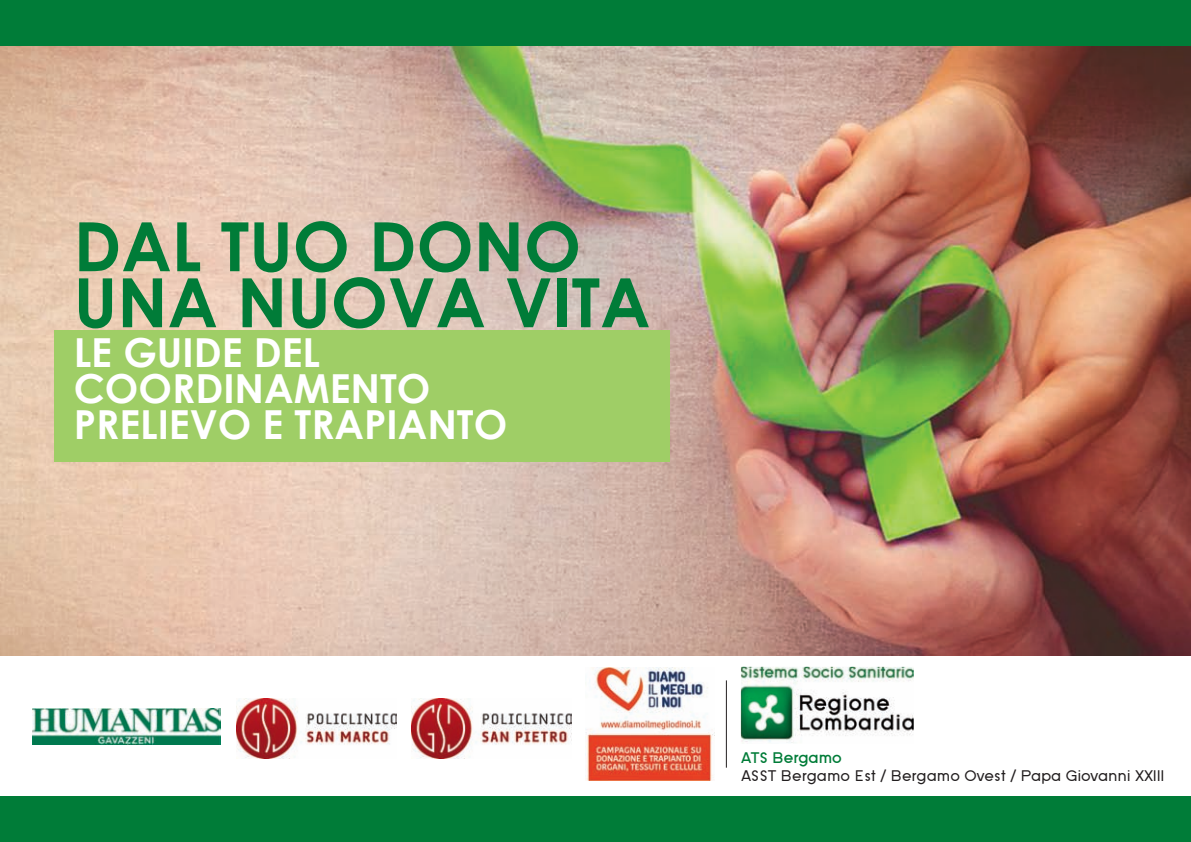
<style>
.page{position:relative;width:1191px;height:842px;background:#fff}
.page>*{position:absolute;margin:0;border:0;box-sizing:border-box;transform-origin:0 0}
.t1{font:700 68px/56px "Century Gothic";color:#007c38}
.t2{font:700 40px/36px "Century Gothic";color:#fff}
.t3{font:16px "SF Old Republic";letter-spacing:-.005em;color:#231f20}
.t4{font:700 16px "SF Old Republic";letter-spacing:-.005em;color:#007c38}
</style>
<div class="page">
<img style="left:741px;top:667px;width:172px;height:76px">
<img style="left:0;top:45px;width:1191px;height:610px">
<div style="left:0;top:0;width:1191px;height:45px;background:#007c38"></div>
<hr style="left:726px;top:680px;width:1px;height:88px;background:#231f20">
<img style="left:585px;top:667px;width:128px;height:114px">
<div style="left:54px;top:331px;width:615px;height:131px;background:#9fce66"></div>
<div style="left:0;top:797px;width:1191px;height:45px;background:#007c38"></div>
<img style="left:33px;top:708px;width:187px;height:37px">
<img style="left:236px;top:699px;width:160px;height:59px">
<img style="left:411px;top:699px;width:160px;height:59px">
<h1 class="t1" style="left:74px;top:217px;width:578px">DAL TUO DONO<br>UNA NUOVA VITA</h1>
<h2 class="t2" style="left:74px;top:333px;width:435px">LE GUIDE DEL<br>COORDINAMENTO<br>PRELIEVO E TRAPIANTO</h2>
<p class="t4" style="left:741px;top:752px;width:102px">ATS Bergamo</p>
<p class="t3" style="left:741px;top:770px;width:424px">ASST Bergamo Est / Bergamo Ovest / Papa Giovanni XXIII</p>
</div>
